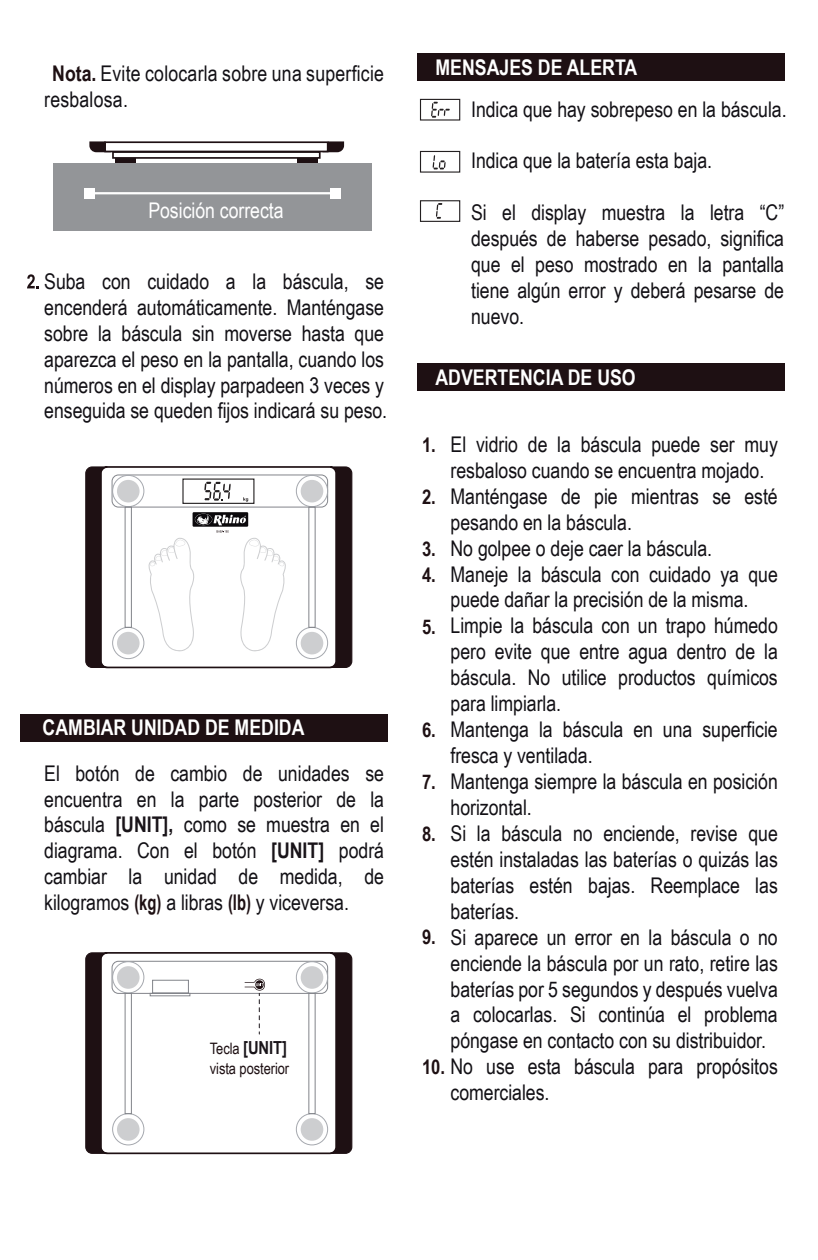
<style>
.page{position:relative;width:818px;height:1260px;background:#fff}
.page>*{position:absolute;margin:0;border:0;box-sizing:border-box;transform-origin:0 0}
.t1{font:21.6px/25.9px "Arial Narrow";color:#121015}
.t2{font:700 21.6px "Arial Narrow";color:#fff}
.t3{font:21.6px "Arial Narrow";color:#fff}
.t4{font:700 20.25px/25.9px "Arial Narrow";color:#1e1013}
.t5{font:700 18px "Arial Narrow";color:#191419}
.t6{font:15.75px "Arial Narrow";letter-spacing:-.005em;color:#1e1013}
.s1{font-weight:700;color:#1e1013}
.s2{font-weight:700;color:#191419}
.s3{font-weight:400;font-size:15.75px;color:#1e1013}
.s4{font-weight:700;font-size:20.25px;color:#1e1013}
</style>
<div class="page">
<div style="left:417px;top:53px;width:367px;height:28px;background:#1e1013"></div>
<div style="left:20px;top:713px;width:368px;height:28px;background:#1e1013"></div>
<div style="left:417px;top:363px;width:367px;height:27px;background:#1e1013"></div>
<div style="left:115px;top:153px;width:21px;height:11px;background:#1e1013"></div>
<div style="left:296px;top:153px;width:21px;height:11px;background:#1e1013"></div>
<svg style="left:27px;top:274px;width:12px;height:14px"></svg>
<div style="left:53px;top:163px;width:319px;height:67px;background:#939598"></div>
<svg style="left:112px;top:152px;width:208px;height:7px"></svg>
<div style="left:100px;top:466px;width:237px;height:202px;border:2px solid #1e1013;border-radius:6px"></div>
<svg style="left:329px;top:466px;width:24px;height:202px"></svg>
<svg style="left:85px;top:466px;width:23px;height:202px"></svg>
<div style="left:182px;top:478px;width:72px;height:26px;border:1px solid #231f20"></div>
<svg style="left:243px;top:497px;width:5px;height:4px"></svg>
<svg style="left:204px;top:481px;width:27px;height:19px"></svg>
<div style="left:420px;top:99px;width:40px;height:21px;border:1px solid #231f20"></div>
<svg style="left:431px;top:102px;width:19px;height:16px"></svg>
<div style="left:420px;top:151px;width:40px;height:22px;border:1px solid #231f20"></div>
<svg style="left:432px;top:155px;width:13px;height:14px"></svg>
<div style="left:420px;top:200px;width:40px;height:22px;border:1px solid #231f20"></div>
<svg style="left:436px;top:203px;width:6px;height:16px"></svg>
<div style="left:104px;top:141px;width:224px;height:11px;background:#fff;border:2px solid #1e1013"></div>
<svg style="left:89px;top:141px;width:22px;height:11px"></svg>
<svg style="left:322px;top:141px;width:22px;height:11px"></svg>
<div style="left:112px;top:474px;width:216px;height:33px;border:1px solid #82848a;border-radius:6px"></div>
<div style="left:112px;top:475px;width:32px;height:32px;border:1px solid #a5a8ae;border-radius:50%"></div>
<div style="left:117px;top:480px;width:22px;height:22px;background:#cdced0;border-radius:50%"></div>
<div style="left:296px;top:475px;width:32px;height:32px;border:1px solid #a5a8ae;border-radius:50%"></div>
<div style="left:301px;top:480px;width:22px;height:22px;background:#cdced0;border-radius:50%"></div>
<div style="left:112px;top:627px;width:32px;height:32px;border:1px solid #a5a8ae;border-radius:50%"></div>
<div style="left:117px;top:631px;width:22px;height:23px;background:#cdced0;border-radius:50%"></div>
<div style="left:296px;top:627px;width:32px;height:32px;border:1px solid #a5a8ae;border-radius:50%"></div>
<div style="left:301px;top:631px;width:22px;height:23px;background:#cdced0;border-radius:50%"></div>
<div style="left:125px;top:506px;width:7px;height:121px;border:1px solid #82848a"></div>
<div style="left:308px;top:506px;width:7px;height:121px;border:1px solid #82848a"></div>
<div style="left:112px;top:960px;width:216px;height:33px;border:1px solid #82848a;border-radius:6px"></div>
<div style="left:112px;top:961px;width:32px;height:32px;border:1px solid #a5a8ae;border-radius:50%"></div>
<div style="left:117px;top:966px;width:22px;height:22px;background:#cdced0;border-radius:50%"></div>
<div style="left:296px;top:961px;width:32px;height:32px;border:1px solid #a5a8ae;border-radius:50%"></div>
<div style="left:301px;top:966px;width:22px;height:22px;background:#cdced0;border-radius:50%"></div>
<div style="left:112px;top:1113px;width:32px;height:32px;border:1px solid #a5a8ae;border-radius:50%"></div>
<div style="left:117px;top:1117px;width:22px;height:23px;background:#cdced0;border-radius:50%"></div>
<div style="left:296px;top:1113px;width:32px;height:32px;border:1px solid #a5a8ae;border-radius:50%"></div>
<div style="left:301px;top:1117px;width:22px;height:23px;background:#cdced0;border-radius:50%"></div>
<div style="left:125px;top:993px;width:7px;height:120px;border:1px solid #82848a"></div>
<div style="left:308px;top:993px;width:7px;height:120px;border:1px solid #82848a"></div>
<div style="left:100px;top:951px;width:237px;height:203px;border:2px solid #1e1013;border-radius:6px"></div>
<svg style="left:329px;top:951px;width:24px;height:203px"></svg>
<svg style="left:85px;top:951px;width:23px;height:203px"></svg>
<svg style="left:244px;top:978px;width:21px;height:55px"></svg>
<svg style="left:148px;top:512px;width:138px;height:139px"></svg>
<div style="left:152px;top:979px;width:37px;height:14px;border:1px solid #82848a"></div>
<div style="left:150px;top:993px;width:40px;height:3px;border:1px solid #82848a"></div>
<hr style="left:89px;top:192px;width:249px;height:2px;background:#fff">
<div style="left:84px;top:188px;width:11px;height:11px;background:#fff"></div>
<div style="left:330px;top:188px;width:11px;height:11px;background:#fff"></div>
<p class="t1" style="left:44px;top:60px;width:341px;text-indent:8px"><span class="s1">Nota.</span> Evite colocarla sobre una superficie resbalosa.</p>
<p class="t3" style="left:148px;top:194px;width:137px">Posición correcta</p>
<p class="t1" style="left:44px;top:267px;width:344px">Suba con cuidado a la báscula, se encenderá automáticamente. Manténgase sobre la báscula sin moverse hasta que aparezca el peso en la pantalla, cuando los números en el display parpadeen 3 veces y enseguida se queden fijos indicará su peso.</p>
<p class="t2" style="left:43px;top:711px;width:263px">CAMBIAR UNIDAD DE MEDIDA</p>
<p class="t1" style="left:44px;top:759px;width:341px;text-align:justify">El botón de cambio de unidades se encuentra en la parte posterior de la báscula <span class="s2">[UNIT],</span> como se muestra en el diagrama. Con el botón <span class="s2">[UNIT]</span> podrá cambiar la unidad de medida, de kilogramos <span class="s1">(kg)</span> a libras <span class="s1">(lb)</span> y viceversa.</p>
<p class="t5" style="left:210px;top:1033px;width:79px"><span class="s3">Tecla</span> [UNIT]</p>
<p class="t6" style="left:210px;top:1056px;width:81px">vista posterior</p>
<p class="t2" style="left:435px;top:51px;width:203px">MENSAJES DE ALERTA</p>
<p class="t1" style="left:471px;top:95px;width:317px">Indica que hay sobrepeso en la báscula.</p>
<p class="t1" style="left:471px;top:147px;width:242px">Indica que la batería esta baja.</p>
<p class="t1" style="left:471px;top:199px;width:314px;text-align:justify">Si el display muestra la letra “C” después de haberse pesado, significa que el peso mostrado en la pantalla tiene algún error y deberá pesarse de nuevo.</p>
<p class="t2" style="left:435px;top:361px;width:202px">ADVERTENCIA DE USO</p>
<p class="t1" style="left:450px;top:430px;width:329px">El vidrio de la báscula puede ser muy resbaloso cuando se encuentra mojado.<br>Manténgase de pie mientras se esté pesando en la báscula.<br>No golpee o deje caer la báscula.<br>Maneje la báscula con cuidado ya que puede dañar la precisión de la misma.<br>Limpie la báscula con un trapo húmedo pero evite que entre agua dentro de la báscula. No utilice productos químicos para limpiarla.<br>Mantenga la báscula en una superficie fresca y ventilada.<br>Mantenga siempre la báscula en posición horizontal.<br>Si la báscula no enciende, revise que estén instaladas las baterías o quizás las baterías estén bajas. Reemplace las baterías.<br>Si aparece un error en la báscula o no enciende la báscula por un rato, retire las baterías por 5 segundos y después vuelva a colocarlas. Si continúa el problema póngase en contacto con su distribuidor.</p>
<p class="t1" style="left:450px;top:1052px;width:329px;text-indent:-29px"><span class="s4">10.</span> No use esta báscula para propósitos comerciales.</p>
<p class="t4" style="left:422px;top:431px;width:15px">1.</p>
<p class="t4" style="left:422px;top:483px;width:15px">2.</p>
<p class="t4" style="left:422px;top:535px;width:15px">3.<br>4.</p>
<p class="t4" style="left:422px;top:612px;width:15px">5.</p>
<p class="t4" style="left:422px;top:716px;width:15px">6.</p>
<p class="t4" style="left:422px;top:767px;width:15px">7.</p>
<p class="t4" style="left:422px;top:819px;width:15px">8.</p>
<p class="t4" style="left:422px;top:923px;width:15px">9.</p>
</div>
